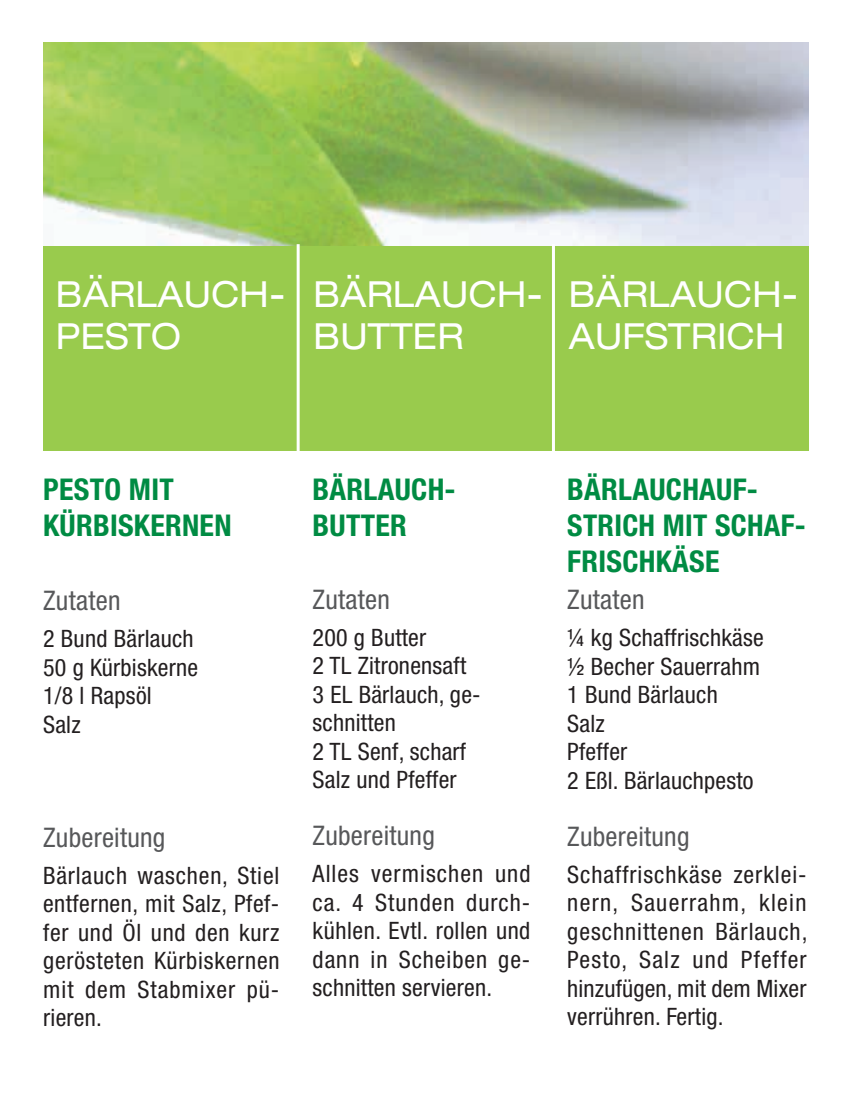
<style>
.page{position:relative;width:851px;height:1106px;background:#fff}
.page>*{position:absolute;margin:0;border:0;box-sizing:border-box;transform-origin:0 0}
.t1{font:expanded 36px/42px "Helvetica Neue LT Pro";letter-spacing:.01em;color:#fff;scale:.95 1}
.t2{font:700 condensed 30px/36px "Helvetica Neue LT Pro";letter-spacing:.01em;color:#008b43}
.t3{font:condensed 27px "Helvetica Neue LT Pro";letter-spacing:.01em;color:#57585a}
.t4{font:condensed 24px/28.5px "Helvetica Neue LT Pro";letter-spacing:.01em;color:#231f20}
</style>
<div class="page">
<img style="left:43px;top:43px;width:765px;height:204px">
<div style="left:43px;top:247px;width:255px;height:204px;background:#99cb4d"></div>
<div style="left:298px;top:247px;width:255px;height:204px;background:#99cb4d"></div>
<div style="left:553px;top:247px;width:255px;height:204px;background:#99cb4d"></div>
<hr style="left:296px;top:244px;width:3px;height:224px;background:#fff">
<hr style="left:552px;top:244px;width:3px;height:216px;background:#fff">
<h1 class="t1" style="left:56px;top:272px;width:243px">BÄRLAUCH-<br>PESTO</h1>
<h1 class="t1" style="left:313px;top:272px;width:243px">BÄRLAUCH-<br>BUTTER</h1>
<h1 class="t1" style="left:568px;top:272px;width:243px">BÄRLAUCH-<br>AUFSTRICH</h1>
<p class="t2" style="left:43px;top:471px;width:190px">PESTO MIT<br>KÜRBISKERNEN</p>
<p class="t3" style="left:43px;top:584px;width:79px">Zutaten</p>
<p class="t4" style="left:43px;top:624px;width:156px">2 Bund Bärlauch<br>50 g Kürbiskerne<br>1/8 l Rapsöl<br>Salz</p>
<p class="t3" style="left:43px;top:821px;width:124px">Zubereitung</p>
<p class="t4" style="left:43px;top:860px;width:238px;text-align:justify">Bärlauch waschen, Stiel entfernen, mit Salz, Pfef&shy;fer und Öl und den kurz gerösteten Kürbiskernen mit dem Stabmixer pü&shy;rieren.</p>
<p class="t2" style="left:312px;top:471px;width:145px">BÄRLAUCH-<br>BUTTER</p>
<p class="t3" style="left:312px;top:583px;width:79px">Zutaten</p>
<p class="t4" style="left:312px;top:622px;width:169px">200 g Butter<br>2 TL Zitronensaft<br>3 EL Bärlauch, ge&shy;schnitten<br>2 TL Senf, scharf<br>Salz und Pfeffer</p>
<p class="t3" style="left:312px;top:819px;width:124px">Zubereitung</p>
<p class="t4" style="left:312px;top:859px;width:219px;text-align:justify">Alles vermischen und ca. 4 Stunden durch&shy;kühlen. Evtl. rollen und dann in Scheiben ge&shy;schnitten servieren.</p>
<p class="t2" style="left:567px;top:471px;width:240px">BÄRLAUCHAUF-<br>STRICH MIT SCHAF-<br>FRISCHKÄSE</p>
<p class="t3" style="left:567px;top:583px;width:79px">Zutaten</p>
<p class="t4" style="left:567px;top:623px;width:198px">¼ kg Schaffrischkäse ½ Becher Sauerrahm<br>1 Bund Bärlauch<br>Salz<br>Pfeffer<br>2 Eßl. Bärlauchpesto</p>
<p class="t3" style="left:567px;top:820px;width:124px">Zubereitung</p>
<p class="t4" style="left:567px;top:859px;width:241px;text-align:justify">Schaffrischkäse zerklei&shy;nern, Sauerrahm, klein geschnittenen Bärlauch, Pesto, Salz und Pfeffer hinzufügen, mit dem Mixer verrühren. Fertig.</p>
</div>
